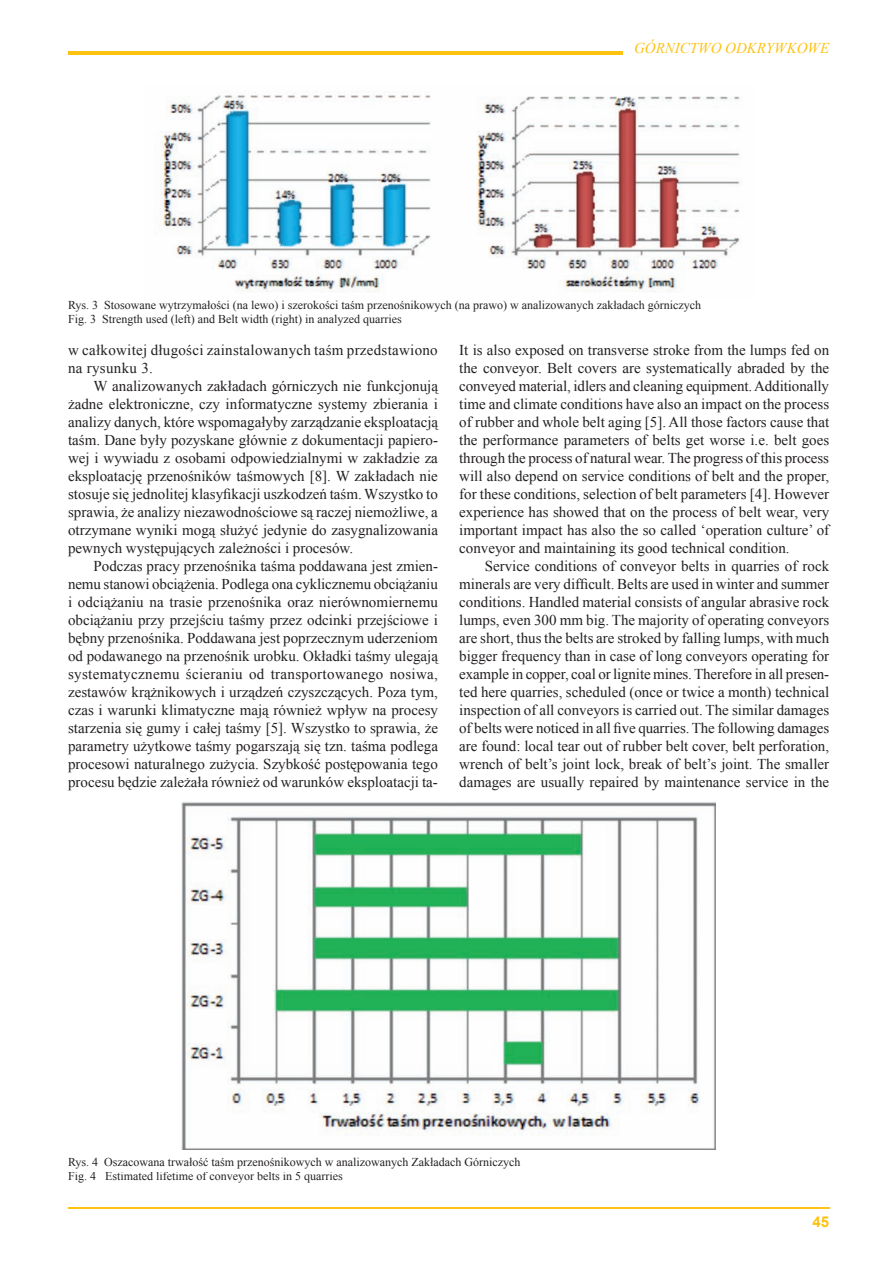
<style>
.page{position:relative;width:893px;height:1263px;background:#fff}
.page>*{position:absolute;margin:0;border:0;box-sizing:border-box;transform-origin:0 0}
.t1{font:15px/18px "Times New Roman";color:#231f20;text-align:justify}
.t2{font:15px/18px "Times New Roman";letter-spacing:.02em;color:#231f20}
.t3{font:italic 15px "Times New Roman";color:#fec210}
.t4{font:700 15px "Arial";color:#fec210}
.t5{font:12px/14.4px "Times New Roman";color:#231f20}
</style>
<div class="page">
<hr style="left:68px;top:1208px;width:761px;height:1px;background:#fec210">
<hr style="left:68px;top:51px;width:555px;height:3px;background:#fec210">
<img style="left:160px;top:91px;width:582px;height:201px">
<img style="left:181px;top:801px;width:535px;height:348px">
<p class="t3" style="left:634px;top:37px;width:197px">GÓRNICTWO ODKRYWKOWE</p>
<p class="t5" style="left:68px;top:297px;width:635px">Rys. 3 Stosowane wytrzymałości (na lewo) i szerokości taśm przenośnikowych (na prawo) w analizowanych zakładach górniczych<br>Fig. 3 Strength used (left) and Belt width (right) in analyzed quarries</p>
<p class="t2" style="left:68px;top:341px;width:371px">w całkowitej długości zainstalowanych taśm przedstawiono na rysunku 3.</p>
<p class="t1" style="left:68px;top:377px;width:372px;text-indent:26px">W analizowanych zakładach górniczych nie funkcjonują żadne elektroniczne, czy informatyczne systemy zbierania i analizy danych, które wspomagałyby zarządzanie eksploatacją taśm. Dane były pozyskane głównie z dokumentacji papiero&shy;wej i wywiadu z osobami odpowiedzialnymi w zakładzie za eksploatację przenośników taśmowych [8]. W zakładach nie stosuje się jednolitej klasyfikacji uszkodzeń taśm. Wszystko to sprawia, że analizy niezawodnościowe są raczej niemożliwe, a otrzymane wyniki mogą służyć jedynie do zasygnalizowania pewnych występujących zależności i procesów.</p>
<p class="t1" style="left:68px;top:557px;width:371px;text-indent:26px">Podczas pracy przenośnika taśma poddawana jest zmien&shy;nemu stanowi obciążenia. Podlega ona cyklicznemu obciążaniu i odciążaniu na trasie przenośnika oraz nierównomiernemu obciążaniu przy przejściu taśmy przez odcinki przejściowe i bębny przenośnika. Poddawana jest poprzecznym uderzeniom od podawanego na przenośnik urobku. Okładki taśmy ulegają systematycznemu ścieraniu od transportowanego nosiwa, zestawów krążnikowych i urządzeń czyszczących. Poza tym, czas i warunki klimatyczne mają również wpływ na procesy starzenia się gumy i całej taśmy [5]. Wszystko to sprawia, że parametry użytkowe taśmy pogarszają się tzn. taśma podlega procesowi naturalnego zużycia. Szybkość postępowania tego procesu będzie zależała również od warunków eksploatacji ta-</p>
<p class="t1" style="left:459px;top:341px;width:371px">It is also exposed on transverse stroke from the lumps fed on the conveyor. Belt covers are systematically abraded by the conveyed material, idlers and cleaning equipment. Additionally time and climate conditions have also an impact on the process of rubber and whole belt aging [5]. All those factors cause that the performance parameters of belts get worse i.e. belt goes through the process of natural wear. The progress of this process will also depend on service conditions of belt and the proper, for these conditions, selection of belt parameters [4]. However experience has showed that on the process of belt wear, very important impact has also the so called ‘operation culture’ of conveyor and maintaining its good technical condition.</p>
<p class="t1" style="left:459px;top:557px;width:371px;text-indent:26px">Service conditions of conveyor belts in quarries of rock minerals are very difficult. Belts are used in winter and summer conditions. Handled material consists of angular abrasive rock lumps, even 300 mm big. The majority of operating conveyors are short, thus the belts are stroked by falling lumps, with much bigger frequency than in case of long conveyors operating for example in copper, coal or lignite mines. Therefore in all presen&shy;ted here quarries, scheduled (once or twice a month) technical inspection of all conveyors is carried out. The similar damages of belts were noticed in all five quarries. The following damages are found: local tear out of rubber belt cover, belt perforation, wrench of belt’s joint lock, break of belt’s joint. The smaller damages are usually repaired by maintenance service in the</p>
<p class="t5" style="left:68px;top:1155px;width:454px">Rys. 4 Oszacowana trwałość taśm przenośnikowych w analizowanych Zakładach Górniczych<br>Fig. 4 Estimated lifetime of conveyor belts in 5 quarries</p>
<p class="t4" style="left:812px;top:1212px;width:18px">45</p>
</div>
